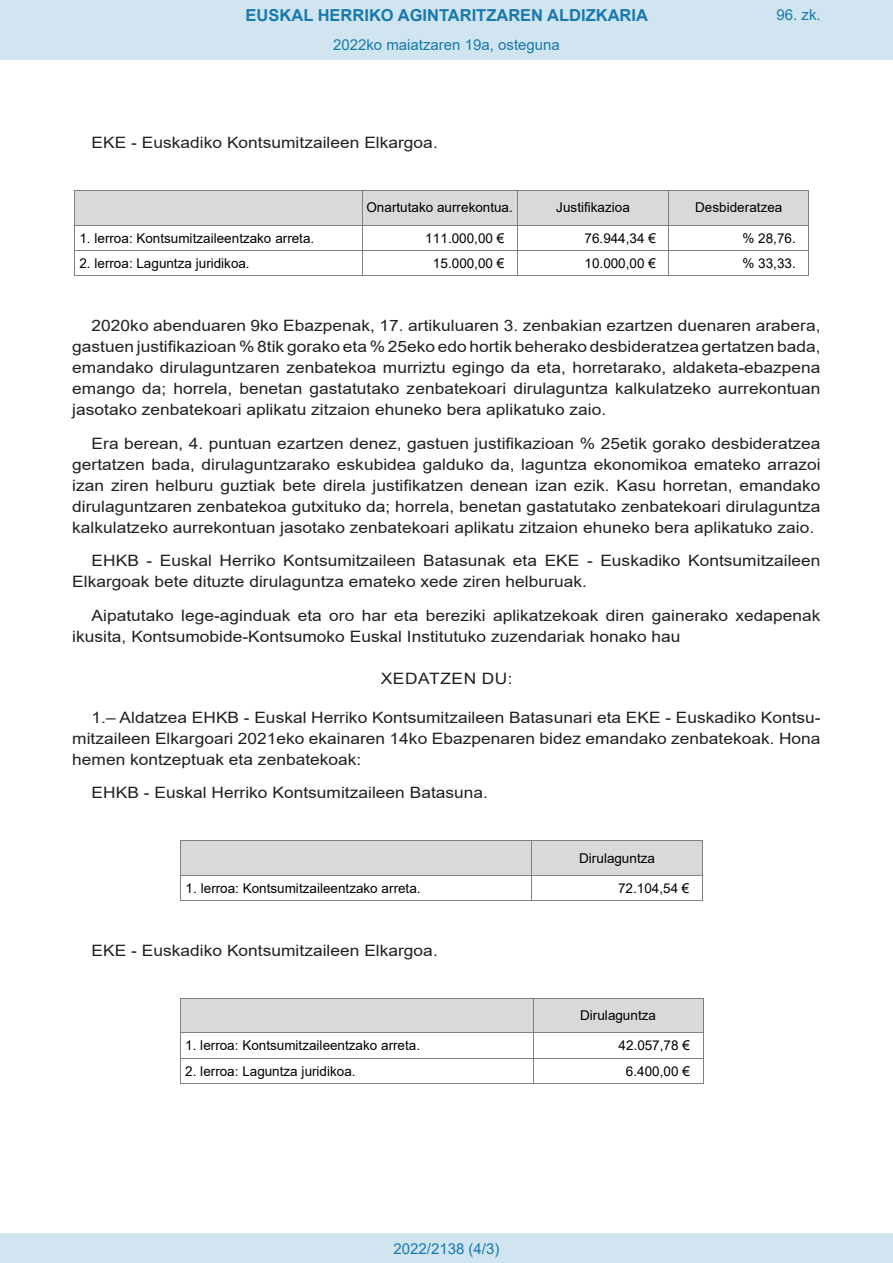
<style>
.page{position:relative;width:893px;height:1263px;background:#fff}
.page>*{position:absolute;margin:0;border:0;box-sizing:border-box;transform-origin:0 0}
.t1{font:700 16.5px "Arial";color:#1879ad}
.BOPVDetalle{font:15.6px/21px "Arial";color:#231f20;text-align:justify;scale:1.11 1}
.BOPVClave{font:15.6px "Arial";letter-spacing:.035em;color:#231f20;scale:1.11 1}
.Paginacion_Centro{font:15px "Arial";color:#1879ad}
.t2{font:13.5px "Arial";letter-spacing:.005em;color:#000}
</style>
<div class="page">
<div style="left:0;top:0;width:893px;height:60px;background:#d0e5f0"></div>
<div style="left:0;top:1233px;width:893px;height:30px;background:#d0e5f0"></div>
<div style="left:75px;top:191px;width:287px;height:34px;background:#d9d9d9"></div>
<div style="left:362px;top:191px;width:155px;height:34px;background:#d9d9d9"></div>
<div style="left:518px;top:191px;width:150px;height:34px;background:#d9d9d9"></div>
<div style="left:669px;top:191px;width:139px;height:34px;background:#d9d9d9"></div>
<hr style="left:75px;top:190px;width:287px;height:1px;background:#808080">
<hr style="left:363px;top:190px;width:154px;height:1px;background:#808080">
<hr style="left:518px;top:190px;width:150px;height:1px;background:#808080">
<hr style="left:669px;top:190px;width:139px;height:1px;background:#808080">
<hr style="left:74px;top:191px;width:1px;height:34px;background:#808080">
<hr style="left:362px;top:191px;width:1px;height:34px;background:#808080">
<hr style="left:517px;top:191px;width:1px;height:34px;background:#808080">
<hr style="left:668px;top:191px;width:1px;height:34px;background:#808080">
<hr style="left:808px;top:191px;width:1px;height:34px;background:#808080">
<hr style="left:75px;top:225px;width:287px;height:1px;background:#808080">
<hr style="left:363px;top:225px;width:154px;height:1px;background:#808080">
<hr style="left:518px;top:225px;width:150px;height:1px;background:#808080">
<hr style="left:669px;top:225px;width:139px;height:1px;background:#808080">
<hr style="left:75px;top:250px;width:287px;height:1px;background:#808080">
<hr style="left:363px;top:250px;width:154px;height:1px;background:#808080">
<hr style="left:518px;top:250px;width:150px;height:1px;background:#808080">
<hr style="left:669px;top:250px;width:139px;height:1px;background:#808080">
<svg style="left:74px;top:225px;width:1px;height:51px"></svg>
<hr style="left:75px;top:275px;width:287px;height:1px;background:#808080">
<svg style="left:362px;top:225px;width:1px;height:51px"></svg>
<hr style="left:363px;top:275px;width:154px;height:1px;background:#808080">
<svg style="left:517px;top:225px;width:1px;height:51px"></svg>
<hr style="left:518px;top:275px;width:150px;height:1px;background:#808080">
<svg style="left:668px;top:225px;width:1px;height:51px"></svg>
<hr style="left:669px;top:275px;width:139px;height:1px;background:#808080">
<svg style="left:808px;top:225px;width:1px;height:51px"></svg>
<div style="left:181px;top:841px;width:350px;height:34px;background:#d9d9d9"></div>
<div style="left:532px;top:841px;width:170px;height:34px;background:#d9d9d9"></div>
<hr style="left:181px;top:840px;width:350px;height:1px;background:#808080">
<hr style="left:532px;top:840px;width:170px;height:1px;background:#808080">
<hr style="left:181px;top:841px;width:1px;height:34px;background:#808080">
<hr style="left:531px;top:841px;width:1px;height:34px;background:#808080">
<hr style="left:702px;top:841px;width:1px;height:34px;background:#808080">
<hr style="left:181px;top:875px;width:350px;height:1px;background:#808080">
<hr style="left:532px;top:875px;width:170px;height:1px;background:#808080">
<hr style="left:181px;top:900px;width:350px;height:1px;background:#808080">
<svg style="left:531px;top:875px;width:1px;height:26px"></svg>
<hr style="left:532px;top:900px;width:170px;height:1px;background:#808080">
<svg style="left:702px;top:875px;width:1px;height:26px"></svg>
<div style="left:181px;top:998px;width:352px;height:34px;background:#d9d9d9"></div>
<div style="left:533px;top:998px;width:170px;height:34px;background:#d9d9d9"></div>
<hr style="left:181px;top:998px;width:352px;height:1px;background:#808080">
<hr style="left:534px;top:998px;width:169px;height:1px;background:#808080">
<hr style="left:180px;top:998px;width:1px;height:34px;background:#808080">
<hr style="left:533px;top:998px;width:1px;height:34px;background:#808080">
<hr style="left:703px;top:998px;width:1px;height:34px;background:#808080">
<hr style="left:181px;top:1032px;width:352px;height:1px;background:#808080">
<hr style="left:534px;top:1032px;width:169px;height:1px;background:#808080">
<hr style="left:181px;top:1058px;width:352px;height:1px;background:#808080">
<hr style="left:534px;top:1058px;width:169px;height:1px;background:#808080">
<svg style="left:180px;top:1032px;width:1px;height:52px"></svg>
<hr style="left:181px;top:1083px;width:352px;height:1px;background:#808080">
<svg style="left:533px;top:1032px;width:1px;height:52px"></svg>
<hr style="left:534px;top:1083px;width:169px;height:1px;background:#808080">
<svg style="left:703px;top:1032px;width:1px;height:52px"></svg>
<p class="t1" style="left:246px;top:3px;width:404px">EUSKAL HERRIKO AGINTARITZAREN ALDIZKARIA</p>
<p class="Paginacion_Centro" style="left:333px;top:35px;width:228px">2022ko maiatzaren 19a, osteguna</p>
<p class="BOPVDetalle" style="left:92px;top:132px;width:313px">EKE - Euskadiko Kontsumitzaileen Elkargoa.</p>
<p class="Paginacion_Centro" style="left:776px;top:5px;width:46px">96. zk.</p>
<p class="t2" style="left:366px;top:198px;width:148px">Onartutako aurrekontua.</p>
<p class="t2" style="left:556px;top:198px;width:75px">Justifikazioa</p>
<p class="t2" style="left:695px;top:198px;width:89px">Desbideratzea</p>
<p class="t2" style="left:79px;top:228px;width:236px">1. lerroa: Kontsumitzaileentzako arreta.</p>
<p class="t2" style="left:425px;top:228px;width:80px">111.000,00 €</p>
<p class="t2" style="left:584px;top:228px;width:73px">76.944,34 €</p>
<p class="t2" style="left:742px;top:228px;width:55px">% 28,76.</p>
<p class="t2" style="left:79px;top:254px;width:172px">2. lerroa: Laguntza juridikoa.</p>
<p class="t2" style="left:433px;top:254px;width:73px">15.000,00 €</p>
<p class="t2" style="left:584px;top:254px;width:73px">10.000,00 €</p>
<p class="t2" style="left:742px;top:254px;width:55px">% 33,33.</p>
<p class="BOPVDetalle" style="left:72px;top:315px;width:676px;text-indent:19px">2020ko abenduaren 9ko Ebazpenak, 17. artikuluaren 3. zenbakian ezartzen duenaren arabera, gastuen justifikazioan % 8tik gorako eta % 25eko edo hortik beherako desbideratzea gertatzen bada, emandako dirulaguntzaren zenbatekoa murriztu egingo da eta, horretarako, aldaketa-ebazpena emango da; horrela, benetan gastatutako zenbatekoari dirulaguntza kalkulatzeko aurrekontuan jasotako zenbatekoari aplikatu zitzaion ehuneko bera aplikatuko zaio.</p>
<p class="BOPVDetalle" style="left:72px;top:433px;width:676px;text-indent:19px">Era berean, 4. puntuan ezartzen denez, gastuen justifikazioan % 25etik gorako desbideratzea gertatzen bada, dirulaguntzarako eskubidea galduko da, laguntza ekonomikoa emateko arrazoi izan ziren helburu guztiak bete direla justifikatzen denean izan ezik. Kasu horretan, emandako dirulaguntzaren zenbatekoa gutxituko da; horrela, benetan gastatutako zenbatekoari dirulaguntza kalkulatzeko aurrekontuan jasotako zenbatekoari aplikatu zitzaion ehuneko bera aplikatuko zaio.</p>
<p class="BOPVDetalle" style="left:72px;top:550px;width:676px;text-indent:19px">EHKB - Euskal Herriko Kontsumitzaileen Batasunak eta EKE - Euskadiko Kontsumitzaileen<br>Elkargoak bete dituzte dirulaguntza emateko xede ziren helburuak.</p>
<p class="BOPVDetalle" style="left:72px;top:605px;width:676px;text-indent:19px">Aipatutako lege-aginduak eta oro har eta bereziki aplikatzekoak diren gainerako xedapenak ikusita, Kontsumobide-Kontsumoko Euskal Institutuko zuzendariak honako hau</p>
<p class="BOPVClave" style="left:381px;top:668px;width:120px">XEDATZEN DU:</p>
<p class="BOPVDetalle" style="left:72px;top:706px;width:676px;text-indent:19px">1.– Aldatzea EHKB - Euskal Herriko Kontsumitzaileen Batasunari eta EKE - Euskadiko Kontsu&shy;mitzaileen Elkargoari 2021eko ekainaren 14ko Ebazpenaren bidez emandako zenbatekoak. Hona hemen kontzeptuak eta zenbatekoak:</p>
<p class="BOPVDetalle" style="left:92px;top:782px;width:359px">EHKB - Euskal Herriko Kontsumitzaileen Batasuna.</p>
<p class="t2" style="left:579px;top:849px;width:77px">Dirulaguntza</p>
<p class="t2" style="left:186px;top:879px;width:236px">1. lerroa: Kontsumitzaileentzako arreta.</p>
<p class="t2" style="left:618px;top:879px;width:73px">72.104,54 €</p>
<p class="BOPVDetalle" style="left:92px;top:940px;width:313px">EKE - Euskadiko Kontsumitzaileen Elkargoa.</p>
<p class="t2" style="left:580px;top:1006px;width:77px">Dirulaguntza</p>
<p class="t2" style="left:185px;top:1036px;width:236px">1. lerroa: Kontsumitzaileentzako arreta.</p>
<p class="t2" style="left:618px;top:1036px;width:73px">42.057,78 €</p>
<p class="t2" style="left:185px;top:1062px;width:172px">2. lerroa: Laguntza juridikoa.</p>
<p class="t2" style="left:626px;top:1062px;width:65px">6.400,00 €</p>
<p class="Paginacion_Centro" style="left:393px;top:1238px;width:107px">2022/2138 (4/3)</p>
</div>
